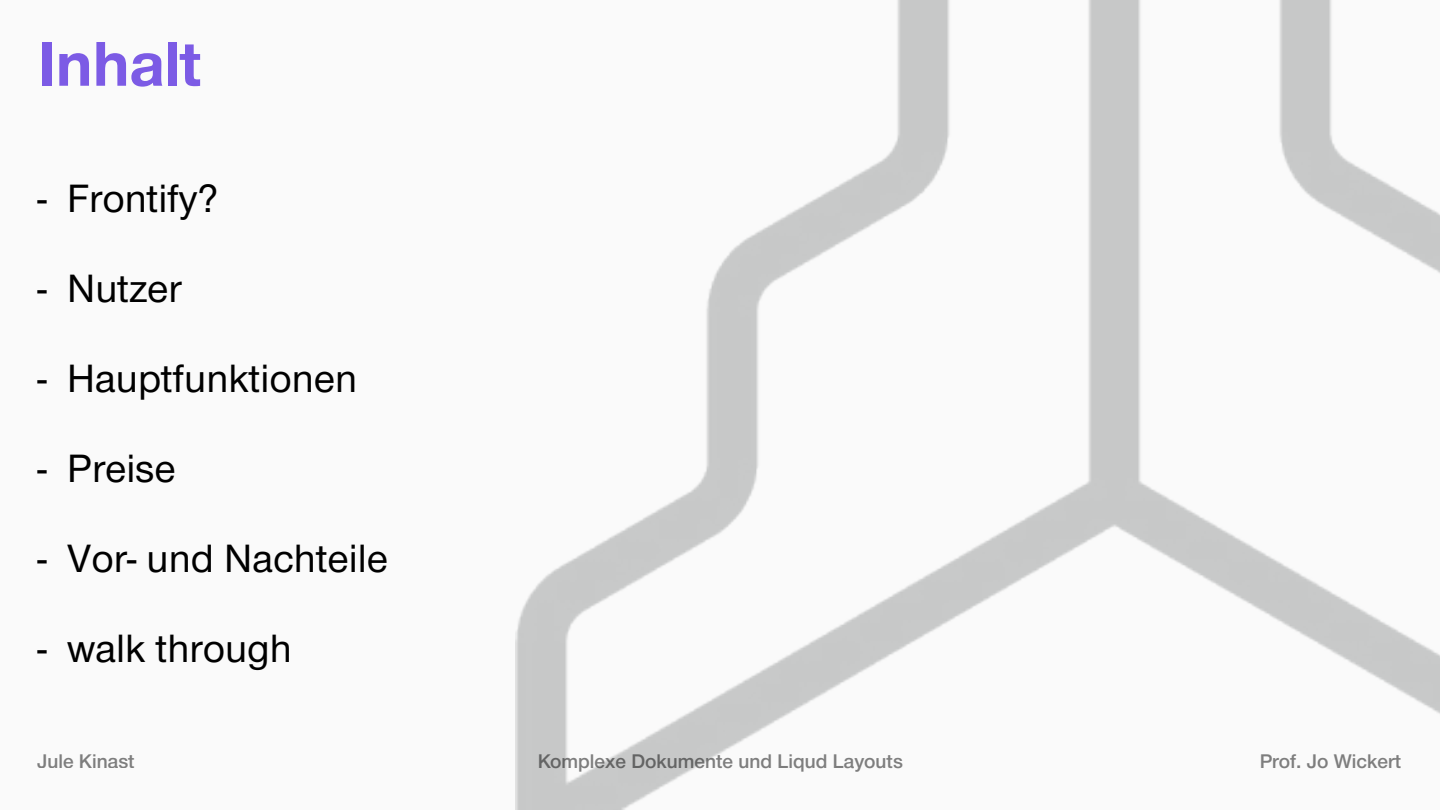
<style>
.page{position:relative;width:1440px;height:810px;background:#fafafa}
.page>*{position:absolute;margin:0;border:0;box-sizing:border-box;transform-origin:0 0}
.t1{font:700 60px "Nimbus Sans DV";color:#7c5be5}
.t2{font:37.5px "Nimbus Sans DV";color:#000}
.t3{font:500 18.75px "Nimbus Sans DV";color:#000}
</style>
<div class="page">
<img style="left:515px;top:0;width:925px;height:810px">
<h1 class="t1" style="left:38px;top:14px;width:165px">Inhalt</h1>
<p class="t2" style="left:38px;top:171px;width:182px">- Frontify?</p>
<p class="t2" style="left:38px;top:261px;width:146px">- Nutzer</p>
<p class="t2" style="left:38px;top:351px;width:321px">- Hauptfunktionen</p>
<p class="t2" style="left:38px;top:441px;width:140px">- Preise</p>
<p class="t2" style="left:38px;top:531px;width:352px">- Vor- und Nachteile</p>
<p class="t2" style="left:38px;top:621px;width:256px">- walk through</p>
<p class="t3" style="left:37px;top:746px;width:99px">Jule Kinast</p>
<p class="t3" style="left:537px;top:746px;width:367px">Komplexe Dokumente und Liqud Layouts</p>
<p class="t3" style="left:1259px;top:746px;width:143px">Prof. Jo Wickert</p>
</div>
